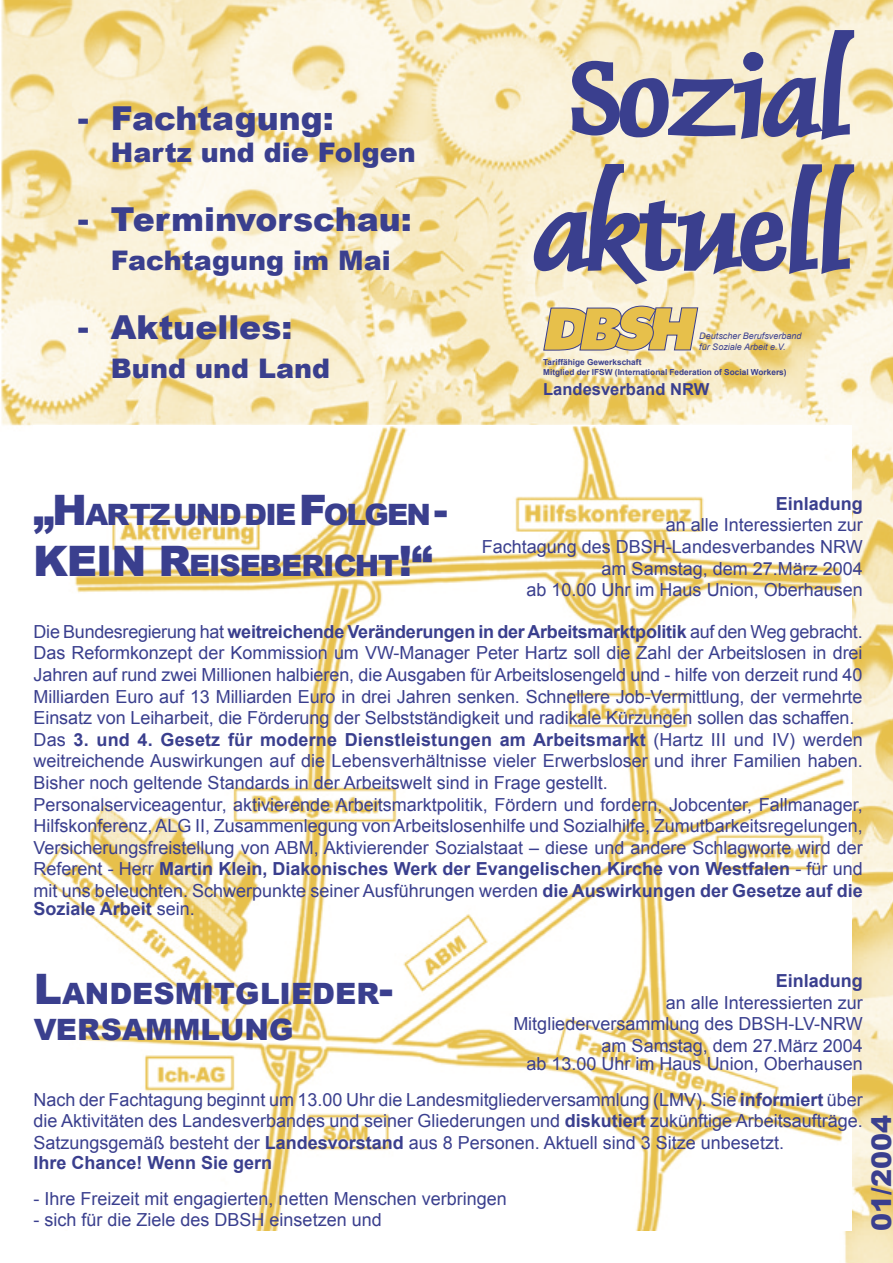
<style>
.page{position:relative;width:893px;height:1263px;background:#fff}
.page>*{position:absolute;margin:0;border:0;box-sizing:border-box;transform-origin:0 0}
.PageMaker-Standardeinstellungen_-_2{font:900 33px "Arial";color:#3a3f8e}
.t1{font:900 29.4px/50.4px "Arial";letter-spacing:-.05em;color:#3a3f8e}
.t2{font:900 29.4px "Arial";color:#3a3f8e}
.PageMaker-Standardeinstellungen_-_2-2{font:900 27px "Arial";color:#3a3f8e}
.Body_Text{font:18px/21.6px "Arial";color:#3a3f8e;text-align:justify}
.t3{font:700 18px "Arial";color:#3a3f8e}
.PageMaker-Standardeinstellungen_-_2-3{font:700 16.5px "Arial";color:#3a3f8e}
.PageMaker-Standardeinstellungen_-_2-4{font:italic 9px "Arial";color:#3a3f8e}
.PageMaker-Standardeinstellungen_-_2-5{font:700 8.25px "Arial";color:#3a3f8e}
.s1{font-size:42px}
.s2{font-weight:700}
.s3{font-weight:400}
</style>
<div class="page">
<img style="left:0;top:0;width:893px;height:1263px">
<svg style="left:534px;top:30px;width:320px;height:254px;background:#b7b0b1"></svg>
<svg style="left:543px;top:306px;width:155px;height:45px;background:#d7bb6c"></svg>
<img style="left:34px;top:426px;width:817px;height:805px">
<p class="PageMaker-Standardeinstellungen_-_2" style="left:78px;top:94px;width:257px">- Fachtagung:</p>
<p class="PageMaker-Standardeinstellungen_-_2-2" style="left:111px;top:133px;width:306px">Hartz und die Folgen</p>
<p class="PageMaker-Standardeinstellungen_-_2" style="left:78px;top:195px;width:335px">- Terminvorschau:</p>
<p class="PageMaker-Standardeinstellungen_-_2-2" style="left:111px;top:241px;width:281px">Fachtagung im Mai</p>
<p class="PageMaker-Standardeinstellungen_-_2" style="left:78px;top:303px;width:216px">- Aktuelles:</p>
<p class="PageMaker-Standardeinstellungen_-_2-2" style="left:111px;top:349px;width:221px">Bund und Land</p>
<p class="PageMaker-Standardeinstellungen_-_2-4" style="left:699px;top:330px;width:104px">Deutscher Berufsverband</p>
<p class="PageMaker-Standardeinstellungen_-_2-4" style="left:699px;top:341px;width:88px">für Soziale Arbeit e.V.</p>
<p class="PageMaker-Standardeinstellungen_-_2-5" style="left:543px;top:357px;width:100px">Tariffähige Gewerkschaft</p>
<p class="PageMaker-Standardeinstellungen_-_2-5" style="left:543px;top:366px;width:245px">Mitglied der IFSW (International Federation of Social Workers)</p>
<p class="PageMaker-Standardeinstellungen_-_2-3" style="left:543px;top:378px;width:168px">Landesverband NRW</p>
<p class="t1" style="left:33px;top:488px;width:416px"><span class="s1">„H</span>ARTZUNDDIE <span class="s1">F</span>OLGEN <span class="s1">-<br>KEIN R</span>EISEBERICHT<span class="s1">!“</span></p>
<p class="t3" style="left:776px;top:492px;width:89px">Einladung</p>
<p class="Body_Text" style="left:666px;top:514px;width:199px">an alle Interessierten zur</p>
<p class="Body_Text" style="left:482px;top:536px;width:382px">Fachtagung des DBSH-Landesverbandes NRW</p>
<p class="Body_Text" style="left:602px;top:558px;width:263px">am Samstag, dem 27.März 2004</p>
<p class="Body_Text" style="left:527px;top:579px;width:338px">ab 10.00 Uhr im Haus Union, Oberhausen</p>
<p class="Body_Text" style="left:34px;top:621px;width:831px">Die Bundesregierung hat <span class="s2">weitreichende Veränderungen in der Arbeitsmarktpolitik</span> auf den Weg gebracht.<br>Das Reformkonzept der Kommission um VW-Manager Peter Hartz soll die Zahl der Arbeitslosen in drei Jahren auf rund zwei Millionen halbieren, die Ausgaben für Arbeitslosengeld und - hilfe von derzeit rund 40<br>Milliarden Euro auf 13 Milliarden Euro in drei Jahren senken. Schnellere Job-Vermittlung, der vermehrte Einsatz von Leiharbeit, die Förderung der Selbstständigkeit und radikale Kürzungen sollen das schaffen.</p>
<p class="Body_Text" style="left:34px;top:729px;width:831px">Das <span class="s2">3. und 4. Gesetz für moderne Dienstleistungen am Arbeitsmarkt</span> (Hartz III und IV) werden weitreichende Auswirkungen auf die Lebensverhältnisse vieler Erwerbsloser und ihrer Familien haben.<br>Bisher noch geltende Standards in der Arbeitswelt sind in Frage gestellt.</p>
<p class="Body_Text" style="left:34px;top:793px;width:831px">Personalserviceagentur, aktivierende Arbeitsmarktpolitik, Fördern und fordern, Jobcenter, Fallmanager, Hilfskonferenz, ALG II, Zusammenlegung von Arbeitslosenhilfe und Sozialhilfe, Zumutbarkeitsregelungen, Versicherungsfreistellung von ABM, Aktivierender Sozialstaat – diese und andere Schlagworte wird der Referent - Herr <span class="s2">Martin Klein, Diakonisches Werk der Evangelischen Kirche von Westfalen</span> - für und mit uns beleuchten. Schwerpunkte seiner Ausführungen werden <span class="s2">die Auswirkungen der Gesetze auf die</span></p>
<p class="t3" style="left:34px;top:897px;width:163px">Soziale Arbeit <span class="s3">sein.</span></p>
<p class="t2" style="left:34px;top:972px;width:361px"><span class="s1">L</span>ANDESMITGLIEDER<span class="s1">-</span></p>
<p class="t2" style="left:34px;top:1008px;width:261px">VERSAMMLUNG</p>
<p class="t3" style="left:776px;top:969px;width:89px">Einladung</p>
<p class="Body_Text" style="left:666px;top:991px;width:199px">an alle Interessierten zur</p>
<p class="Body_Text" style="left:513px;top:1013px;width:351px">Mitgliederversammlung des DBSH-LV-NRW</p>
<p class="Body_Text" style="left:602px;top:1035px;width:263px">am Samstag, dem 27.März 2004</p>
<p class="Body_Text" style="left:527px;top:1053px;width:338px">ab 13.00 Uhr im Haus Union, Oberhausen</p>
<p class="Body_Text" style="left:34px;top:1089px;width:831px">Nach der Fachtagung beginnt um 13.00 Uhr die Landesmitgliederversammlung (LMV). Sie <span class="s2">informiert</span> über die Aktivitäten des Landesverbandes und seiner Gliederungen und <span class="s2">diskutiert</span> zukünftige Arbeitsaufträge.<br>Satzungsgemäß besteht der <span class="s2">Landesvorstand</span> aus 8 Personen. Aktuell sind 3 Sitze unbesetzt.</p>
<p class="t3" style="left:34px;top:1150px;width:240px">Ihre Chance! Wenn Sie gern</p>
<p class="Body_Text" style="left:34px;top:1188px;width:475px">- Ihre Freizeit mit engagierten, netten Menschen verbringen</p>
<p class="Body_Text" style="left:34px;top:1209px;width:350px">- sich für die Ziele des DBSH einsetzen und</p>
<p class="PageMaker-Standardeinstellungen_-_2-2" style="left:862px;top:1231px;width:117px;rotate:-90deg">01/2004</p>
</div>
